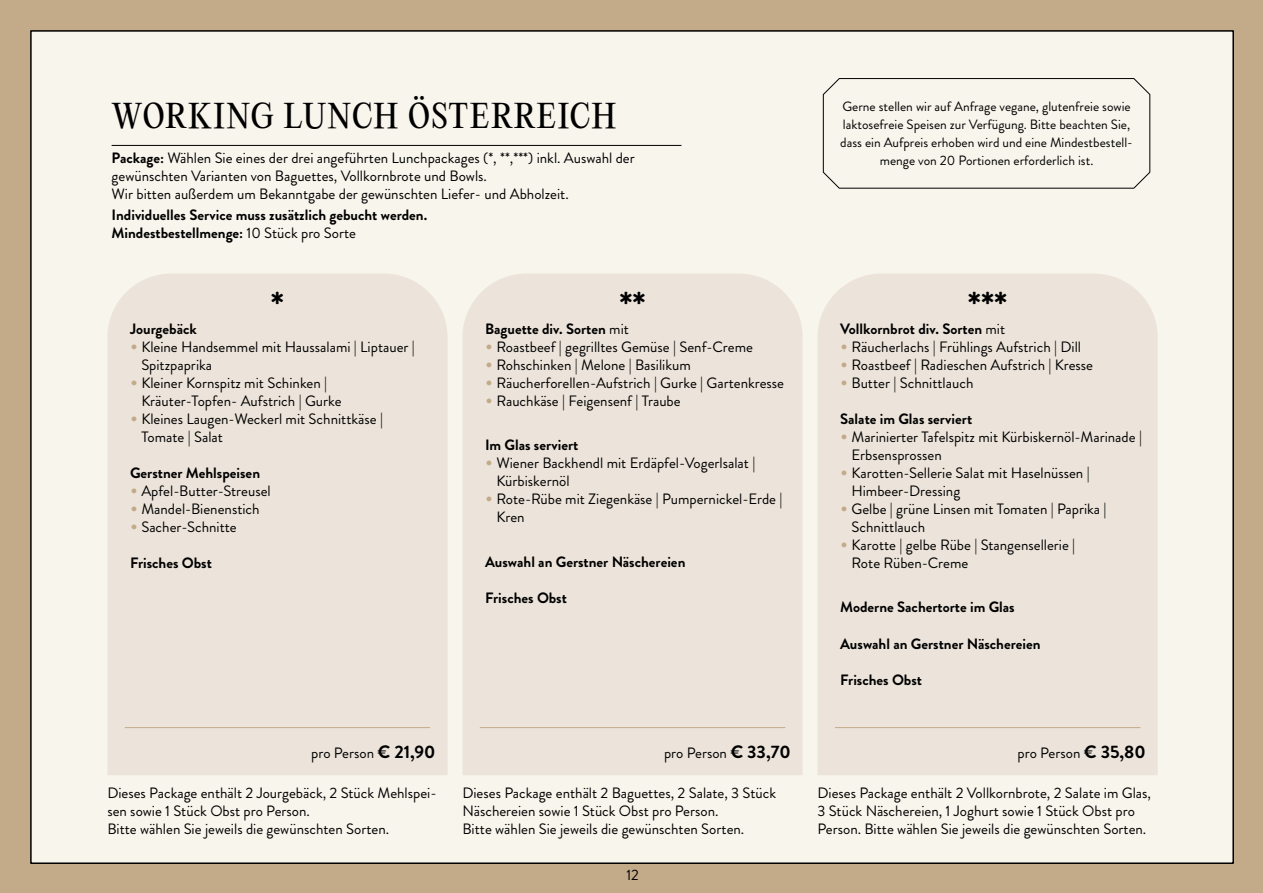
<style>
.page{position:relative;width:1263px;height:893px;background:#c3aa89}
.page>*{position:absolute;margin:0;border:0;box-sizing:border-box;transform-origin:0 0}
.t1{font:700 37.5px "Brandon Grotesque";color:#000}
.t2{font:31.65px "PP Editorial New";letter-spacing:.045em;color:#000}
.t3{font:15px/18px "Brandon Grotesque";color:#000}
.t4{font:700 15px/18px "Brandon Grotesque";color:#000}
.t5{font:13.5px/18px "Brandon Grotesque";color:#000;text-align:center}
.s1{font-weight:700}
.s2{font-weight:400}
.s3{font-size:22.5px;color:#c3aa89}
.s4{font-weight:700;font-size:18px}
</style>
<div class="page">
<div style="left:31px;top:31px;width:1202px;height:832px;background:#f7f5ec"></div>
<hr style="left:112px;top:145px;width:569px;height:1px;background:#000">
<div style="left:463px;top:274px;width:340px;height:501px;background:#ece4da"></div>
<hr style="left:480px;top:727px;width:305px;height:1px;background:#c3aa89">
<div style="left:818px;top:274px;width:340px;height:501px;background:#ece4da"></div>
<hr style="left:835px;top:727px;width:305px;height:1px;background:#c3aa89">
<div style="left:107px;top:274px;width:341px;height:501px;background:#ece4da"></div>
<hr style="left:125px;top:727px;width:305px;height:1px;background:#c3aa89">
<svg style="left:822px;top:78px;width:329px;height:111px"></svg>
<h2 class="t2" style="left:112px;top:94px;width:506px">WORKING LUNCH ÖSTERREICH</h2>
<p class="t3" style="left:112px;top:149px;width:525px"><span class="s1">Package:</span> Wählen Sie eines der drei angeführten Lunchpackages (*, **,***) inkl. Auswahl der gewünschten Varianten von Baguettes, Vollkornbrote und Bowls.<br>Wir bitten außerdem um Bekanntgabe der gewünschten Liefer- und Abholzeit.</p>
<p class="t4" style="left:112px;top:206px;width:317px">Individuelles Service muss zusätzlich gebucht werden.<br>Mindestbestellmenge: <span class="s2">10 Stück pro Sorte</span></p>
<h1 class="t1" style="left:271px;top:278px;width:15px">*</h1>
<p class="t4" style="left:130px;top:320px;width:68px">Jourgebäck</p>
<p class="t3" style="left:141px;top:338px;width:275px;text-indent:-11px"><span class="s3">•</span> Kleine Handsemmel mit Haussalami | Liptauer |<br>Spitzpaprika</p>
<p class="t3" style="left:141px;top:374px;width:202px;text-indent:-11px"><span class="s3">•</span> Kleiner Kornspitz mit Schinken |<br>Kräuter-Topfen- Aufstrich | Gurke</p>
<p class="t3" style="left:141px;top:410px;width:243px;text-indent:-11px"><span class="s3">•</span> Kleines Laugen-Weckerl mit Schnittkäse |<br>Tomate | Salat</p>
<p class="t4" style="left:130px;top:464px;width:132px">Gerstner Mehlspeisen</p>
<p class="t3" style="left:130px;top:482px;width:142px"><span class="s3">•</span> Apfel-Butter-Streusel</p>
<p class="t3" style="left:130px;top:500px;width:131px"><span class="s3">•</span> Mandel-Bienenstich</p>
<p class="t3" style="left:130px;top:518px;width:108px"><span class="s3">•</span> Sacher-Schnitte</p>
<p class="t4" style="left:130px;top:554px;width:83px">Frisches Obst</p>
<h1 class="t1" style="left:619px;top:278px;width:28px">**</h1>
<p class="t4" style="left:485px;top:320px;width:145px">Baguette div. Sorten <span class="s2">mit</span></p>
<p class="t3" style="left:485px;top:338px;width:269px"><span class="s3">•</span> Roastbeef | gegrilltes Gemüse | Senf-Creme</p>
<p class="t3" style="left:485px;top:356px;width:207px"><span class="s3">•</span> Rohschinken | Melone | Basilikum</p>
<p class="t3" style="left:485px;top:374px;width:301px"><span class="s3">•</span> Räucherforellen-Aufstrich | Gurke | Gartenkresse</p>
<p class="t3" style="left:485px;top:392px;width:197px"><span class="s3">•</span> Rauchkäse | Feigensenf | Traube</p>
<p class="t4" style="left:485px;top:436px;width:95px">Im Glas serviert</p>
<p class="t3" style="left:496px;top:454px;width:260px;text-indent:-11px"><span class="s3">•</span> Wiener Backhendl mit Erdäpfel-Vogerlsalat |<br>Kürbiskernöl</p>
<p class="t3" style="left:496px;top:490px;width:287px;text-indent:-11px"><span class="s3">•</span> Rote-Rübe mit Ziegenkäse | Pumpernickel-Erde |<br>Kren</p>
<p class="t4" style="left:485px;top:553px;width:202px">Auswahl an Gerstner Näschereien</p>
<p class="t4" style="left:485px;top:589px;width:83px">Frisches Obst</p>
<p class="t3" style="left:311px;top:744px;width:126px">pro Person <span class="s4">€ 21,90</span></p>
<p class="t3" style="left:664px;top:744px;width:128px">pro Person <span class="s4">€ 33,70</span></p>
<p class="t5" style="left:840px;top:97px;width:294px">Gerne stellen wir auf Anfrage vegane, glutenfreie sowie laktosefreie Speisen zur Verfügung. Bitte beachten Sie, dass ein Aufpreis erhoben wird und eine Mindestbestell&shy;menge von 20 Portionen erforderlich ist.</p>
<h1 class="t1" style="left:968px;top:278px;width:41px">***</h1>
<p class="t4" style="left:840px;top:320px;width:166px">Vollkornbrot div. Sorten <span class="s2">mit</span></p>
<p class="t3" style="left:840px;top:338px;width:242px"><span class="s3">•</span> Räucherlachs | Frühlings Aufstrich | Dill</p>
<p class="t3" style="left:840px;top:356px;width:254px"><span class="s3">•</span> Roastbeef | Radieschen Aufstrich | Kresse</p>
<p class="t3" style="left:840px;top:374px;width:135px"><span class="s3">•</span> Butter | Schnittlauch</p>
<p class="t4" style="left:840px;top:410px;width:133px">Salate im Glas serviert</p>
<p class="t3" style="left:851px;top:428px;width:292px;text-indent:-11px"><span class="s3">•</span> Marinierter Tafelspitz mit Kürbiskernöl-Marinade |<br>Erbsensprossen</p>
<p class="t3" style="left:851px;top:464px;width:240px;text-indent:-11px"><span class="s3">•</span> Karotten-Sellerie Salat mit Haselnüssen |<br>Himbeer-Dressing</p>
<p class="t3" style="left:851px;top:500px;width:257px;text-indent:-11px"><span class="s3">•</span> Gelbe | grüne Linsen mit Tomaten | Paprika |<br>Schnittlauch</p>
<p class="t3" style="left:851px;top:536px;width:225px;text-indent:-11px"><span class="s3">•</span> Karotte | gelbe Rübe | Stangensellerie |<br>Rote Rüben-Creme</p>
<p class="t4" style="left:840px;top:598px;width:176px">Moderne Sachertorte im Glas</p>
<p class="t4" style="left:840px;top:635px;width:202px">Auswahl an Gerstner Näschereien</p>
<p class="t4" style="left:840px;top:671px;width:83px">Frisches Obst</p>
<p class="t3" style="left:1017px;top:744px;width:130px">pro Person <span class="s4">€ 35,80</span></p>
<p class="t3" style="left:107px;top:784px;width:331px">Dieses Package enthält 2 Jourgebäck, 2 Stück Mehlspei&shy;sen sowie 1 Stück Obst pro Person.<br>Bitte wählen Sie jeweils die gewünschten Sorten.</p>
<p class="t3" style="left:462px;top:784px;width:315px">Dieses Package enthält 2 Baguettes, 2 Salate, 3 Stück<br>Näschereien sowie 1 Stück Obst pro Person.<br>Bitte wählen Sie jeweils die gewünschten Sorten.</p>
<p class="t3" style="left:817px;top:784px;width:335px">Dieses Package enthält 2 Vollkornbrote, 2 Salate im Glas,<br>3 Stück Näschereien, 1 Joghurt sowie 1 Stück Obst pro<br>Person. Bitte wählen Sie jeweils die gewünschten Sorten.</p>
<p class="t3" style="left:626px;top:866px;width:14px">12</p>
</div>
